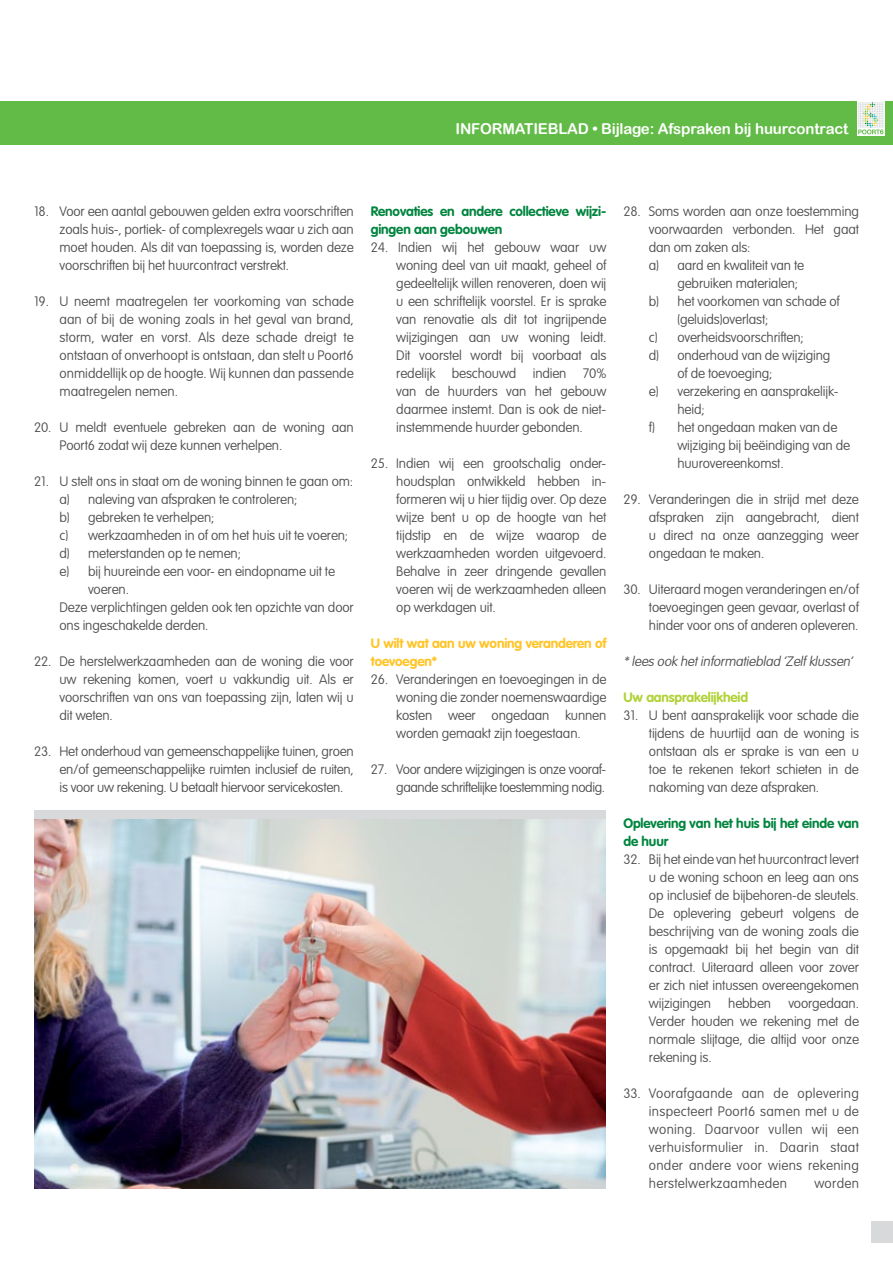
<style>
.page{position:relative;width:893px;height:1263px;background:#fff}
.page>*{position:absolute;margin:0;border:0;box-sizing:border-box;transform-origin:0 0}
.t1{font:15px "Arial Rounded MT Bold";letter-spacing:-.01em;color:#fff}
.t2{font:100 13.5px/18px "VAG Rounded Std";letter-spacing:-.01em;color:#4d4d4f;text-align:justify}
.t3{font:700 13.5px/18px "VAG Rounded Std";letter-spacing:-.01em;color:#00853f}
.t4{font:100 13.5px/18px "VAG Rounded Std";letter-spacing:-.03em;color:#4d4d4f;text-align:right}
.t5{font:700 13.5px/18px "VAG Rounded Std";letter-spacing:-.01em;color:#ffc425}
.t6{font:italic 100 13.5px "VAG Rounded Std";color:#4d4d4f}
.t7{font:700 13.5px "VAG Rounded Std";letter-spacing:-.01em;color:#b0d236}
</style>
<div class="page">
<div style="left:0;top:101px;width:893px;height:44px;background:#62bb46"></div>
<svg style="left:857px;top:101px;width:28px;height:35px"></svg>
<svg style="left:858px;top:102px;width:25px;height:32px"></svg>
<div style="left:34px;top:810px;width:572px;height:378px;background:#d7d9da"></div>
<img style="left:34px;top:819px;width:572px;height:369px">
<div style="left:872px;top:1221px;width:21px;height:21px;background:#d7d9da"></div>
<p class="t1" style="left:455px;top:120px;width:395px">Informati eBLAD • Bijlage: Afspraken bij huurcontract</p>
<p class="t2" style="left:60px;top:203px;width:296px;text-indent:-26px">18. Voor een aantal gebouwen gelden extra voorschriften zoals huis-, portiek- of complexregels waar u zich aan moet houden. Als dit van toepassing is, worden deze voorschriften bij het huurcontract verstrekt.</p>
<p class="t2" style="left:60px;top:293px;width:296px;text-indent:-26px">19. U neemt maatregelen ter voorkoming van schade aan of bij de woning zoals in het geval van brand, storm, water en vorst. Als deze schade dreigt te ontstaan of onverhoopt is ontstaan, dan stelt u Poort6 onmiddellijk op de hoogte. Wij kunnen dan passende maatregelen nemen.</p>
<p class="t2" style="left:60px;top:419px;width:296px;text-indent:-26px">20. U meldt eventuele gebreken aan de woning aan<br>Poort6 zodat wij deze kunnen verhelpen.</p>
<p class="t2" style="left:34px;top:473px;width:321px">21. U stelt ons in staat om de woning binnen te gaan om:</p>
<p class="t2" style="left:60px;top:491px;width:239px">a) naleving van afspraken te controleren;</p>
<p class="t2" style="left:60px;top:509px;width:156px">b) gebreken te verhelpen;</p>
<p class="t2" style="left:60px;top:527px;width:290px">c) werkzaamheden in of om het huis uit te voeren;</p>
<p class="t2" style="left:60px;top:545px;width:183px">d) meterstanden op te nemen;</p>
<p class="t2" style="left:60px;top:563px;width:277px">e) bij huureinde een voor- en eindopname uit te</p>
<p class="t2" style="left:88px;top:581px;width:42px">voeren.</p>
<p class="t2" style="left:60px;top:599px;width:296px">Deze verplichtingen gelden ook ten opzichte van door</p>
<p class="t2" style="left:60px;top:617px;width:150px">ons ingeschakelde derden.</p>
<p class="t2" style="left:60px;top:653px;width:296px;text-indent:-26px">22. De herstelwerkzaamheden aan de woning die voor uw rekening komen, voert u vakkundig uit. Als er voorschriften van ons van toepassing zijn, laten wij u dit weten.</p>
<p class="t2" style="left:60px;top:743px;width:296px;text-indent:-26px">23. Het onderhoud van gemeenschappelijke tuinen, groen en/of gemeenschappelijke ruimten inclusief de ruiten, is voor uw rekening. U betaalt hiervoor servicekosten.</p>
<p class="t3" style="left:371px;top:203px;width:237px">Renovaties en andere collectieve wijzi&shy;gingen aan gebouwen</p>
<p class="t2" style="left:396px;top:239px;width:212px;text-indent:-26px">24. Indien wij het gebouw waar uw woning deel van uit maakt, geheel of gedeeltelijk willen renoveren, doen wij u een schriftelijk voorstel. Er is sprake van renovatie als dit tot ingrijpende wijzigingen aan uw woning leidt.<br>Dit voorstel wordt bij voorbaat als redelijk beschouwd indien 70% van de huurders van het gebouw daarmee instemt. Dan is ook de niet&shy;instemmende huurder gebonden.</p>
<p class="t2" style="left:396px;top:455px;width:212px;text-indent:-26px">25. Indien wij een grootschalig onder&shy;houdsplan ontwikkeld hebben in&shy;formeren wij u hier tijdig over. Op deze wijze bent u op de hoogte van het tijdstip en de wijze waarop de werkzaamheden worden uitgevoerd.<br>Behalve in zeer dringende gevallen voeren wij de werkzaamheden alleen op werkdagen uit.</p>
<p class="t5" style="left:371px;top:635px;width:238px">U wilt wat aan uw woning veranderen of toevoegen*</p>
<p class="t2" style="left:396px;top:671px;width:212px;text-indent:-26px">26. Veranderingen en toevoegingen in de woning die zonder noemenswaardige kosten weer ongedaan kunnen worden gemaakt zijn toegestaan.</p>
<p class="t4" style="left:371px;top:761px;width:237px">27. Voor andere wijzigingen is onze vooraf&shy;gaande schriftelijke toestemming nodig.</p>
<p class="t2" style="left:623px;top:203px;width:237px">28. Soms worden aan onze toestemming</p>
<p class="t2" style="left:649px;top:221px;width:212px">voorwaarden verbonden. Het gaat</p>
<p class="t2" style="left:649px;top:239px;width:103px">dan om zaken als:</p>
<p class="t2" style="left:649px;top:257px;width:157px">a) aard en kwaliteit van te</p>
<p class="t2" style="left:677px;top:275px;width:122px">gebruiken materialen;</p>
<p class="t2" style="left:649px;top:293px;width:192px">b) het voorkomen van schade of</p>
<p class="t2" style="left:677px;top:311px;width:92px">(geluids)overlast;</p>
<p class="t2" style="left:649px;top:329px;width:156px">c) overheidsvoorschriften;</p>
<p class="t2" style="left:649px;top:347px;width:183px">d) onderhoud van de wijziging</p>
<p class="t2" style="left:677px;top:365px;width:97px">of de toevoeging;</p>
<p class="t2" style="left:649px;top:383px;width:191px">e) verzekering en aansprakelijk-</p>
<p class="t2" style="left:677px;top:401px;width:29px">heid;</p>
<p class="t2" style="left:649px;top:419px;width:190px">f) het ongedaan maken van de</p>
<p class="t2" style="left:677px;top:437px;width:174px">wijziging bij beëindiging van de</p>
<p class="t2" style="left:677px;top:455px;width:108px">huurovereenkomst.</p>
<p class="t2" style="left:649px;top:491px;width:212px;text-indent:-26px">29. Veranderingen die in strijd met deze afspraken zijn aangebracht, dient u direct na onze aanzegging weer ongedaan te maken.</p>
<p class="t2" style="left:649px;top:581px;width:212px;text-indent:-26px">30. Uiteraard mogen veranderingen en/of toevoegingen geen gevaar, overlast of hinder voor ons of anderen opleveren.</p>
<p class="t6" style="left:623px;top:654px;width:233px">*lees ook hetinformatieblad ‘Zelf klussen’</p>
<p class="t7" style="left:623px;top:689px;width:126px">Uw aansprakelijkheid</p>
<p class="t2" style="left:649px;top:707px;width:212px;text-indent:-26px">31. U bent aansprakelijk voor schade die tijdens de huurtijd aan de woning is ontstaan als er sprake is van een u toe te rekenen tekort schieten in de nakoming van deze afspraken.</p>
<p class="t3" style="left:623px;top:815px;width:237px">Oplevering van het huis bij het einde van de huur</p>
<p class="t2" style="left:649px;top:851px;width:212px;text-indent:-26px">32. Bij het einde van het huurcontract levert u de woning schoon en leeg aan ons op inclusief de bijbehoren-de sleutels.<br>De oplevering gebeurt volgens de beschrijving van de woning zoals die is opgemaakt bij het begin van dit contract. Uiteraard alleen voor zover er zich niet intussen overeengekomen wijzigingen</p>
<p class="t2" style="left:649px;top:995px;width:212px;text-indent:139px">voorgedaan.<br>Verder houden we rekening met de normale slijtage, die altijd voor onze rekening is.</p>
<p class="t2" style="left:649px;top:1085px;width:212px;text-indent:-26px">33. Voorafgaande aan de oplevering inspecteert Poort6 samen met u de woning. Daarvoor vullen wij een verhuisformulier in. Daarin staat onder andere voor wiens rekening herstelwerkzaamheden</p>
<p class="t2" style="left:728px;top:995px;width:44px">hebben</p>
<p class="t2" style="left:814px;top:1175px;width:46px">worden</p>
</div>
